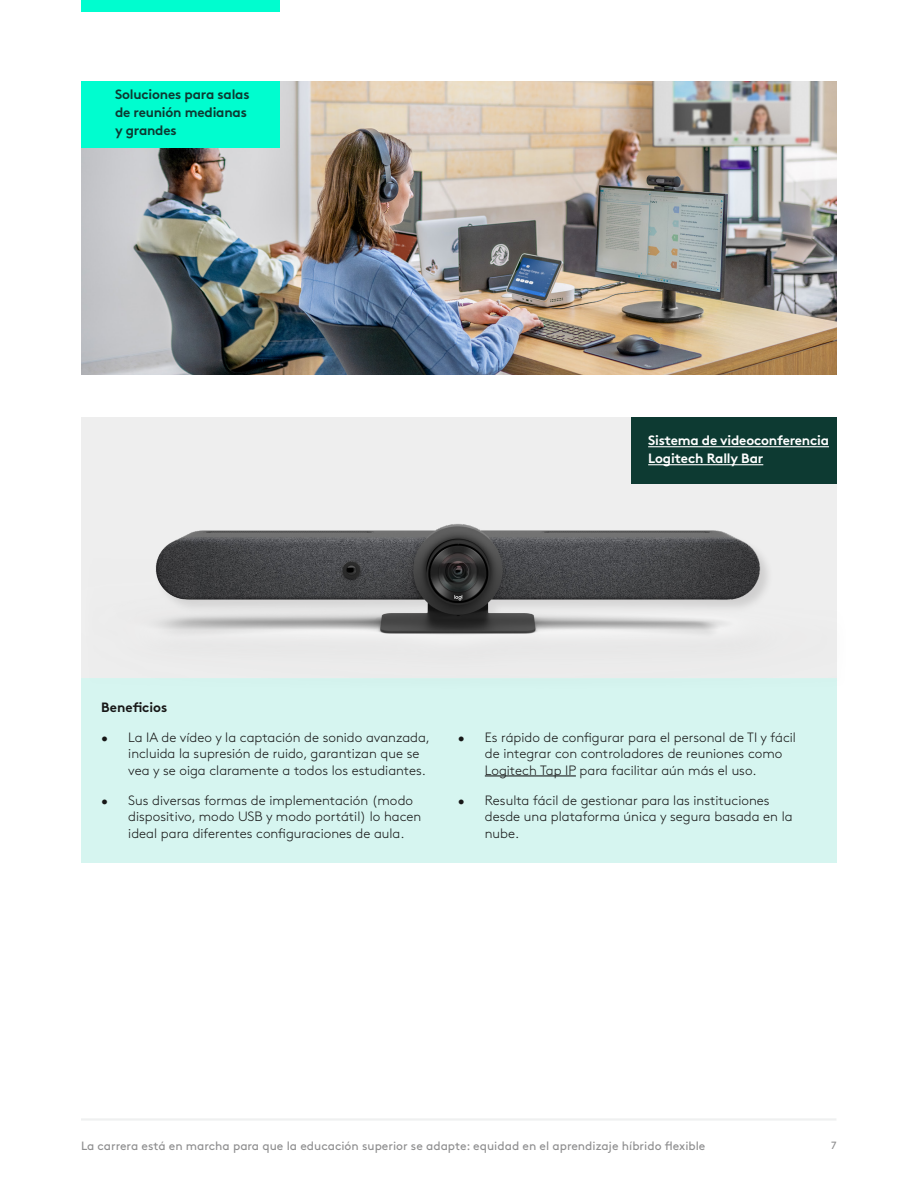
<style>
.page{position:relative;width:918px;height:1188px;background:#fff}
.page>*{position:absolute;margin:0;border:0;box-sizing:border-box;transform-origin:0 0}
.t1{font:300 13.5px/16.5px "Brown Pro";color:#171717}
.Body_copy_2{font:700 13.5px/18px "Brown Pro";letter-spacing:-.015em;color:#0d3a32}
.Body_copy_2-2{font:700 13.5px/18px "Brown Pro";letter-spacing:-.015em;color:#fff}
.t2{font:700 13.5px "Brown Pro";color:#171717}
.t3{font:12px "Brown";color:#8e8e8f}
.t4{font:10.5px "Brown";color:#8e8e8f}
</style>
<div class="page">
<hr style="left:81px;top:1118px;width:755px;height:3px;background:#eff0f0">
<div style="left:81px;top:0;width:199px;height:12px;background:#00fdcf"></div>
<img style="left:81px;top:81px;width:756px;height:293px">
<div style="left:81px;top:81px;width:199px;height:67px;background:#00fdcf"></div>
<div style="left:81px;top:679px;width:756px;height:184px;background:#d6f5f0"></div>
<hr style="left:485px;top:775px;width:91px;height:1px;background:#171717">
<div style="left:82px;top:444px;width:768px;height:248px;background:#231f20;opacity:.15"></div>
<img style="left:81px;top:417px;width:756px;height:262px">
<p class="Body_copy_2" style="left:115px;top:84px;width:136px">Soluciones para salas de reunión medianas y grandes</p>
<p class="Body_copy_2-2" style="left:648px;top:430px;width:182px">Sistema de videoconferencia<br>Logitech Rally Bar</p>
<p class="t2" style="left:101px;top:696px;width:68px">Beneficios</p>
<p class="t1" style="left:128px;top:728px;width:303px;text-indent:-27px">• La IA de vídeo y la captación de sonido avanzada, incluida la supresión de ruido, garantizan que se vea y se oiga claramente a todos los estudiantes.</p>
<p class="t1" style="left:128px;top:791px;width:295px;text-indent:-27px">• Sus diversas formas de implementación (modo dispositivo, modo USB y modo portátil) lo hacen ideal para diferentes configuraciones de aula.</p>
<p class="t1" style="left:485px;top:728px;width:313px;text-indent:-27px">• Es rápido de configurar para el personal de TI y fácil de integrar con controladores de reuniones como<br>Logitech Tap IP para facilitar aún más el uso.</p>
<p class="t1" style="left:485px;top:791px;width:309px;text-indent:-27px">• Resulta fácil de gestionar para las instituciones desde una plataforma única y segura basada en la nube.</p>
<p class="t3" style="left:81px;top:1137px;width:626px">La carrera está en marcha para que la educación superior se adapte: equidad en el aprendizaje híbrido flexible</p>
<p class="t4" style="left:831px;top:1138px;width:7px">7</p>
</div>
